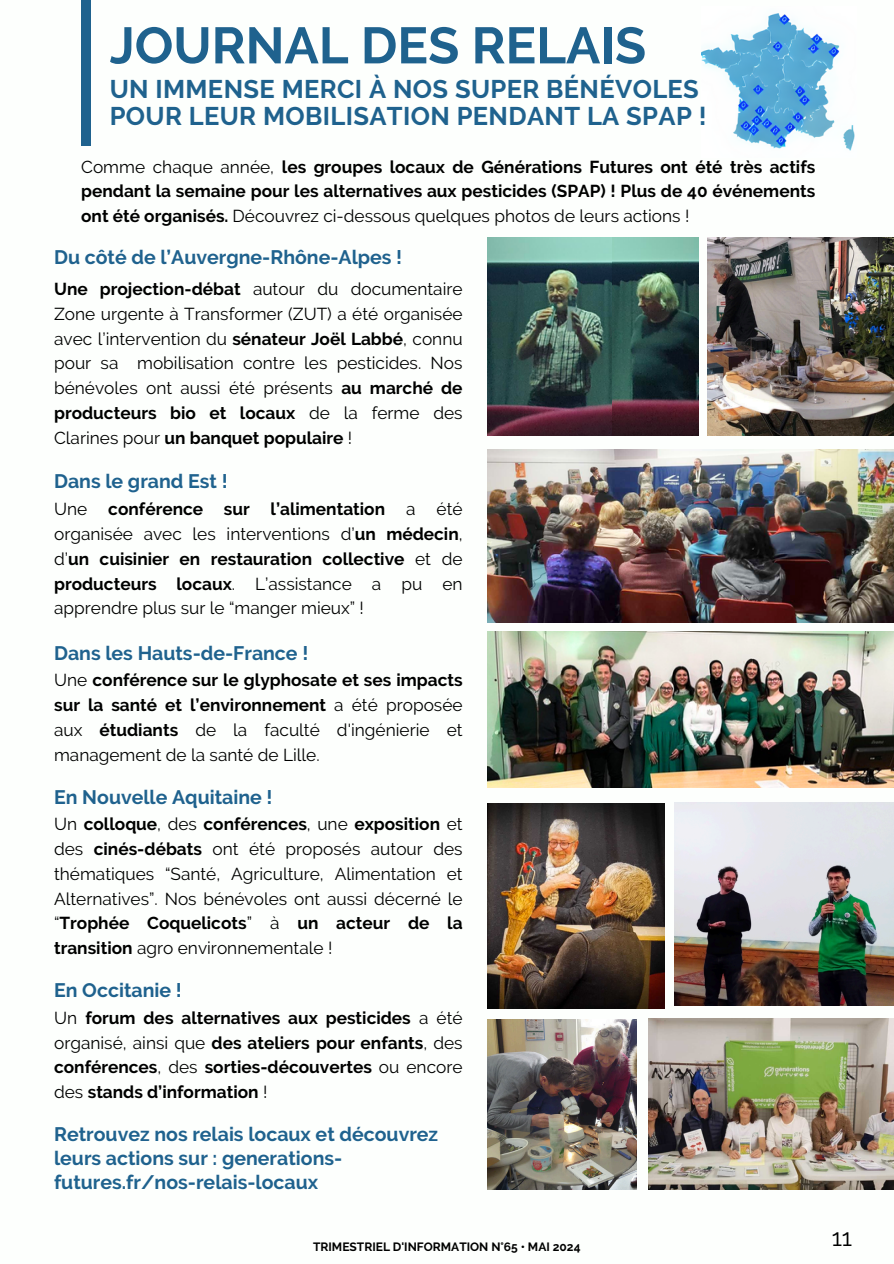
<style>
.page{position:relative;width:894px;height:1264px;background:#fff}
.page>*{position:absolute;margin:0;border:0;box-sizing:border-box;transform-origin:0 0}
.t1{font:700 51px "Raleway";color:#1f628e}
.t2{font:700 25.5px/27px "Raleway";letter-spacing:.015em;color:#1f628e}
.t3{font:24px "Raleway";color:#000}
.t4{font:700 19.5px/23.7px "Raleway";color:#1f628e}
.t5{font:17.25px/24.8px "Raleway";color:#000;text-align:justify}
.t6{font:700 17.25px/24.8px "Raleway";color:#000;text-align:justify}
.t7{font:700 12px "Raleway";color:#000}
.s1{font-weight:400}
.s2{font-weight:700}
</style>
<div class="page">
<div style="left:81px;top:0;width:10px;height:146px;background:#1f628e"></div>
<img style="left:701px;top:13px;width:154px;height:138px">
<img style="left:487px;top:237px;width:125px;height:198px">
<img style="left:612px;top:237px;width:86px;height:198px">
<img style="left:707px;top:237px;width:186px;height:198px">
<img style="left:487px;top:449px;width:406px;height:173px">
<img style="left:487px;top:632px;width:406px;height:155px">
<img style="left:674px;top:802px;width:219px;height:203px">
<img style="left:487px;top:803px;width:177px;height:205px">
<img style="left:648px;top:1018px;width:245px;height:171px">
<img style="left:487px;top:1019px;width:149px;height:170px">
<h4 class="t1" style="left:110px;top:15px;width:538px">JOURNAL DES RELAIS</h4>
<h4 class="t2" style="left:110px;top:76px;width:598px">UN IMMENSE MERCI À NOS SUPER BÉNÉVOLES<br>POUR LEUR MOBILISATION PENDANT LA SPAP !</h4>
<h3 class="t6" style="left:81px;top:154px;width:735px"><span class="s1">Comme chaque année,</span> les groupes locaux de Générations Futures ont été très actifs pendant la semaine pour les alternatives aux pesticides (SPAP) ! Plus de 40 événements ont été organisés. <span class="s1">Découvrez ci-dessous quelques photos de leurs actions !</span></h3>
<p class="t4" style="left:54px;top:245px;width:349px">Du côté de l’Auvergne-Rhône-Alpes !</p>
<p class="t5" style="left:54px;top:276px;width:410px"><span class="s2">Une projection-débat</span> autour du documentaire Zone urgente à Transformer (ZUT) a été organisée avec l’intervention du <span class="s2">sénateur Joël Labbé</span>, connu pour sa mobilisation contre les pesticides. Nos bénévoles ont aussi été présents <span class="s2">au marché de producteurs bio et locaux</span> de la ferme des Clarines pour <span class="s2">un banquet populaire</span> !</p>
<h4 class="t4" style="left:54px;top:470px;width:175px">Dans le grand Est !</h4>
<h3 class="t5" style="left:54px;top:497px;width:410px">Une <span class="s2">conférence sur l’alimentation</span> a été organisée avec les interventions d’<span class="s2">un médecin</span>, d’<span class="s2">un cuisinier en restauration collective</span> et de <span class="s2">producteurs locaux</span>. L’assistance a pu en apprendre plus sur le “manger mieux” !</h3>
<h4 class="t4" style="left:54px;top:641px;width:256px">Dans les Hauts-de-France !</h4>
<h3 class="t6" style="left:54px;top:668px;width:410px"><span class="s1">Une</span> conférence sur le glyphosate et ses impacts sur la santé et l’environnement <span class="s1">a été proposée aux</span> étudiants <span class="s1">de la faculté d'ingénierie et management de la santé de Lille.</span></h3>
<p class="t4" style="left:54px;top:785px;width:220px">En Nouvelle Aquitaine !</p>
<p class="t5" style="left:54px;top:811px;width:410px">Un <span class="s2">colloque</span>, des <span class="s2">conférences</span>, une <span class="s2">exposition</span> et des <span class="s2">cinés-débats</span> ont été proposés autour des thématiques “Santé, Agriculture, Alimentation et Alternatives”. Nos bénévoles ont aussi décerné le “<span class="s2">Trophée Coquelicots</span>” à <span class="s2">un acteur de la transition</span> agro environnementale !</p>
<h3 class="t4" style="left:54px;top:978px;width:129px">En Occitanie !</h3>
<p class="t6" style="left:54px;top:1005px;width:410px"><span class="s1">Un</span> forum des alternatives aux pesticides <span class="s1">a été organisé, ainsi que</span> des ateliers pour enfants<span class="s1">, des </span>conférences<span class="s1">, des</span> sorties-découvertes <span class="s1">ou encore des</span> stands d’information <span class="s1">!</span></p>
<p class="t4" style="left:54px;top:1122px;width:385px">Retrouvez nos relais locaux et découvrez leurs actions sur : generations&shy;futures.fr/nos-relais-locaux</p>
<h3 class="t7" style="left:313px;top:1239px;width:269px">TRIMESTRIEL D'INFORMATION N°65 • MAI 2024</h3>
<p class="t3" style="left:831px;top:1222px;width:22px">11</p>
</div>
